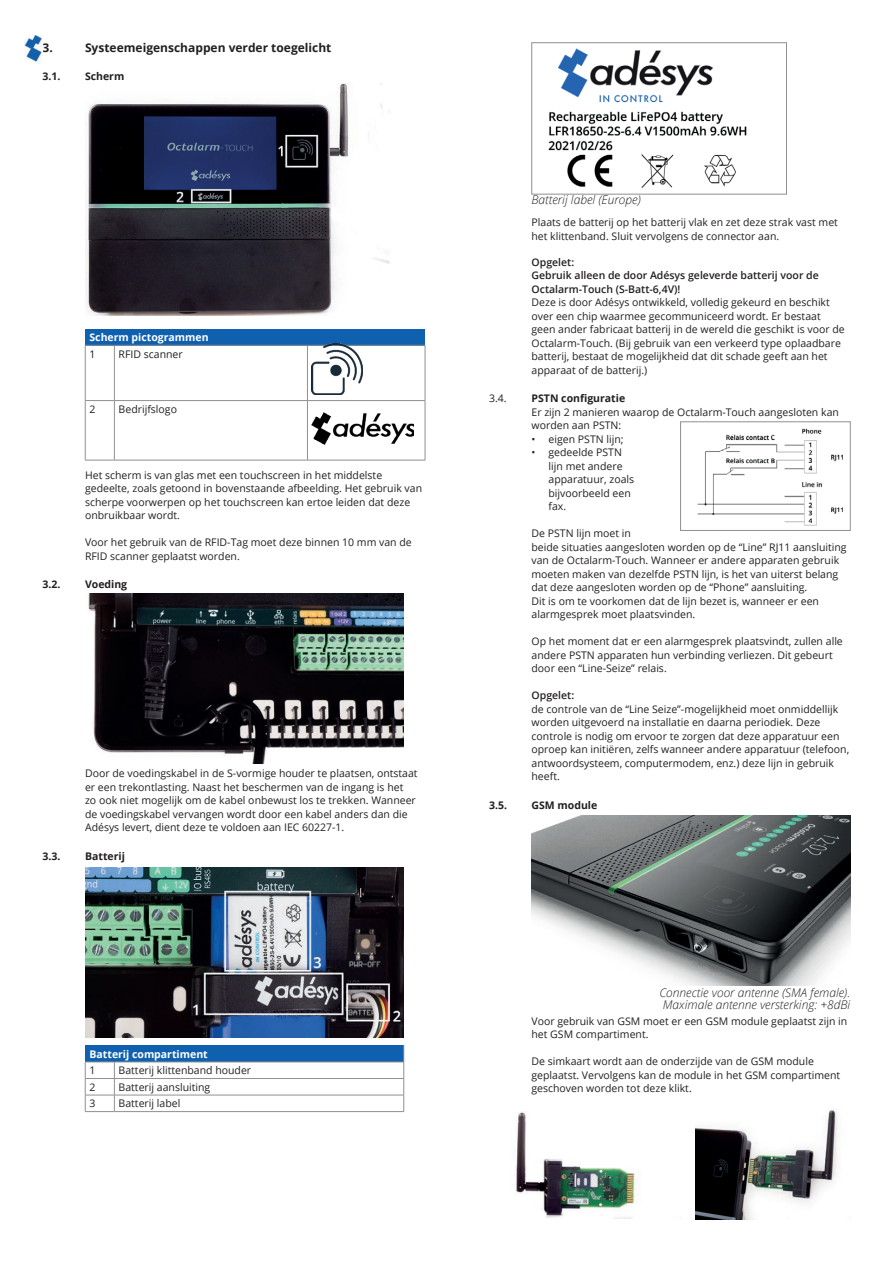
<style>
.page{position:relative;width:893px;height:1263px;background:#fff}
.page>*{position:absolute;margin:0;border:0;box-sizing:border-box;transform-origin:0 0}
.t1{font:italic 300 12px/12px "Open Sans";color:#231f20}
.t2{font:700 12px "Open Sans";color:#231f20}
.t3{font:10.5px/13.5px "Open Sans";color:#231f20}
.t4{font:600 10.5px/13.5px "Open Sans";color:#231f20}
.t5{font:700 10.5px "Open Sans";color:#231f20}
.t6{font:700 10.5px "Open Sans";color:#fff}
</style>
<div class="page">
<div style="left:85px;top:329px;width:340px;height:16px;background:#0f60ae"></div>
<svg style="left:86px;top:345px;width:28px;height:1px"></svg>
<hr style="left:85px;top:345px;width:1px;height:55px;background:#8e9091">
<hr style="left:114px;top:345px;width:193px;height:1px;background:#8e9091">
<hr style="left:114px;top:345px;width:1px;height:55px;background:#8e9091">
<hr style="left:307px;top:345px;width:118px;height:1px;background:#8e9091">
<hr style="left:307px;top:345px;width:1px;height:55px;background:#8e9091">
<hr style="left:425px;top:345px;width:1px;height:55px;background:#8e9091">
<svg style="left:85px;top:400px;width:29px;height:1px"></svg>
<hr style="left:85px;top:401px;width:1px;height:59px;background:#8e9091">
<hr style="left:114px;top:400px;width:193px;height:1px;background:#8e9091">
<hr style="left:114px;top:401px;width:1px;height:59px;background:#8e9091">
<hr style="left:307px;top:400px;width:118px;height:1px;background:#8e9091">
<hr style="left:307px;top:401px;width:1px;height:59px;background:#8e9091">
<hr style="left:425px;top:401px;width:1px;height:59px;background:#8e9091">
<svg style="left:85px;top:460px;width:29px;height:1px"></svg>
<hr style="left:114px;top:460px;width:193px;height:1px;background:#8e9091">
<hr style="left:307px;top:460px;width:118px;height:1px;background:#8e9091">
<img style="left:312px;top:412px;width:102px;height:32px">
<div style="left:85px;top:1045px;width:319px;height:17px;background:#0f60ae"></div>
<hr style="left:114px;top:1062px;width:290px;height:1px;background:#8e9091">
<hr style="left:114px;top:1078px;width:290px;height:1px;background:#8e9091">
<hr style="left:114px;top:1095px;width:290px;height:1px;background:#8e9091">
<svg style="left:403px;top:1045px;width:1px;height:66px"></svg>
<svg style="left:85px;top:1062px;width:30px;height:50px"></svg>
<hr style="left:114px;top:1111px;width:290px;height:1px;background:#8e9091">
<img style="left:24px;top:35px;width:18px;height:28px">
<img style="left:85px;top:84px;width:305px;height:232px">
<img style="left:312px;top:344px;width:51px;height:51px">
<img style="left:88px;top:593px;width:316px;height:170px">
<img style="left:85px;top:867px;width:319px;height:170px">
<img style="left:548px;top:48px;width:199px;height:140px">
<div style="left:531px;top:43px;width:256px;height:151px;border:1px solid #8e9091"></div>
<img style="left:697px;top:428px;width:146px;height:98px">
<div style="left:680px;top:422px;width:170px;height:109px;border:1px solid #8e9091"></div>
<img style="left:531px;top:815px;width:319px;height:170px">
<img style="left:516px;top:1112px;width:124px;height:106px">
<img style="left:695px;top:1109px;width:143px;height:110px">
<p class="t2" style="left:43px;top:39px;width:12px">3.</p>
<p class="t2" style="left:85px;top:39px;width:248px">Systeemeigenschappen verder toegelicht</p>
<p class="t5" style="left:43px;top:69px;width:19px">3.1.</p>
<p class="t5" style="left:85px;top:69px;width:41px">Scherm</p>
<p class="t6" style="left:89px;top:330px;width:121px">Scherm pictogrammen</p>
<p class="t3" style="left:89px;top:347px;width:8px">1</p>
<p class="t3" style="left:119px;top:347px;width:66px">RFID scanner</p>
<p class="t3" style="left:89px;top:402px;width:8px">2</p>
<p class="t3" style="left:119px;top:402px;width:60px">Bedrijfslogo</p>
<p class="t3" style="left:85px;top:468px;width:339px">Het scherm is van glas met een touchscreen in het middelste gedeelte, zoals getoond in bovenstaande afbeelding. Het gebruik van scherpe voorwerpen op het touchscreen kan ertoe leiden dat deze onbruikbaar wordt.</p>
<p class="t3" style="left:85px;top:535px;width:328px">Voor het gebruik van de RFID-Tag moet deze binnen 10 mm van de<br>RFID scanner geplaatst worden.</p>
<p class="t5" style="left:43px;top:577px;width:19px">3.2.</p>
<p class="t5" style="left:85px;top:577px;width:44px">Voeding</p>
<p class="t3" style="left:85px;top:766px;width:334px">Door de voedingskabel in de S-vormige houder te plaatsen, ontstaat er een trekontlasting. Naast het beschermen van de ingang is het<br>zo ook niet mogelijk om de kabel onbewust los te trekken. Wanneer de voedingskabel vervangen wordt door een kabel anders dan die Adésys levert, dient deze te voldoen aan IEC 60227-1.</p>
<p class="t5" style="left:43px;top:849px;width:19px">3.3.</p>
<p class="t5" style="left:85px;top:849px;width:41px">Batterij</p>
<p class="t6" style="left:89px;top:1046px;width:120px">Batterij compartiment</p>
<p class="t3" style="left:89px;top:1063px;width:8px">1</p>
<p class="t3" style="left:119px;top:1063px;width:134px">Batterij klittenband houder</p>
<p class="t3" style="left:89px;top:1080px;width:8px">2</p>
<p class="t3" style="left:119px;top:1080px;width:93px">Batterij aansluiting</p>
<p class="t3" style="left:89px;top:1096px;width:8px">3</p>
<p class="t3" style="left:119px;top:1096px;width:63px">Batterij label</p>
<p class="t1" style="left:531px;top:193px;width:111px">Batterij label (Europe)</p>
<p class="t3" style="left:531px;top:215px;width:308px">Plaats de batterij op het batterij vlak en zet deze strak vast met het klittenband. Sluit vervolgens de connector aan.</p>
<p class="t4" style="left:531px;top:255px;width:289px">Opgelet:<br>Gebruik alleen de door Adésys geleverde batterij voor de<br>Octalarm-Touch (S-Batt-6,4V)!</p>
<p class="t3" style="left:531px;top:295px;width:315px">Deze is door Adésys ontwikkeld, volledig gekeurd en beschikt over een chip waarmee gecommuniceerd wordt. Er bestaat geen ander fabricaat batterij in de wereld die geschikt is voor de Octalarm-Touch. (Bij gebruik van een verkeerd type oplaadbare batterij, bestaat de mogelijkheid dat dit schade geeft aan het apparaat of de batterij.)</p>
<p class="t3" style="left:489px;top:391px;width:19px">3.4.</p>
<p class="t5" style="left:531px;top:391px;width:95px">PSTN configuratie</p>
<p class="t3" style="left:531px;top:405px;width:309px">Er zijn 2 manieren waarop de Octalarm-Touch aangesloten kan worden aan PSTN:</p>
<p class="t3" style="left:531px;top:432px;width:94px">• eigen PSTN lijn;</p>
<p class="t3" style="left:549px;top:445px;width:87px;text-indent:-17px">• gedeelde PSTN lijn met andere apparatuur, zoals bijvoorbeeld een fax.</p>
<p class="t3" style="left:531px;top:526px;width:317px">De PSTN lijn moet in<br>beide situaties aangesloten worden op de “Line” RJ11 aansluiting van de Octalarm-Touch. Wanneer er andere apparaten gebruik moeten maken van dezelfde PSTN lijn, is het van uiterst belang dat deze aangesloten worden op de “Phone” aansluiting.<br>Dit is om te voorkomen dat de lijn bezet is, wanneer er een alarmgesprek moet plaatsvinden.</p>
<p class="t3" style="left:531px;top:634px;width:313px">Op het moment dat er een alarmgesprek plaatsvindt, zullen alle andere PSTN apparaten hun verbinding verliezen. Dit gebeurt door een “Line-Seize” relais.</p>
<p class="t4" style="left:531px;top:688px;width:44px">Opgelet:</p>
<p class="t3" style="left:531px;top:702px;width:319px">de controle van de “Line Seize”-mogelijkheid moet onmiddellijk worden uitgevoerd na installatie en daarna periodiek. Deze controle is nodig om ervoor te zorgen dat deze apparatuur een oproep kan initiëren, zelfs wanneer andere apparatuur (telefoon, antwoordsysteem, computermodem, enz.) deze lijn in gebruik heeft.</p>
<p class="t5" style="left:489px;top:798px;width:19px">3.5.</p>
<p class="t5" style="left:531px;top:798px;width:67px">GSM module</p>
<p class="t1" style="left:659px;top:986px;width:192px">Connectie voor antenne (SMA female).<br>Maximale antenne versterking: +8dBi</p>
<p class="t3" style="left:531px;top:1014px;width:317px">Voor gebruik van GSM moet er een GSM module geplaatst zijn in het GSM compartiment.</p>
<p class="t3" style="left:531px;top:1054px;width:310px">De simkaart wordt aan de onderzijde van de GSM module geplaatst. Vervolgens kan de module in het GSM compartiment geschoven worden tot deze klikt.</p>
</div>
